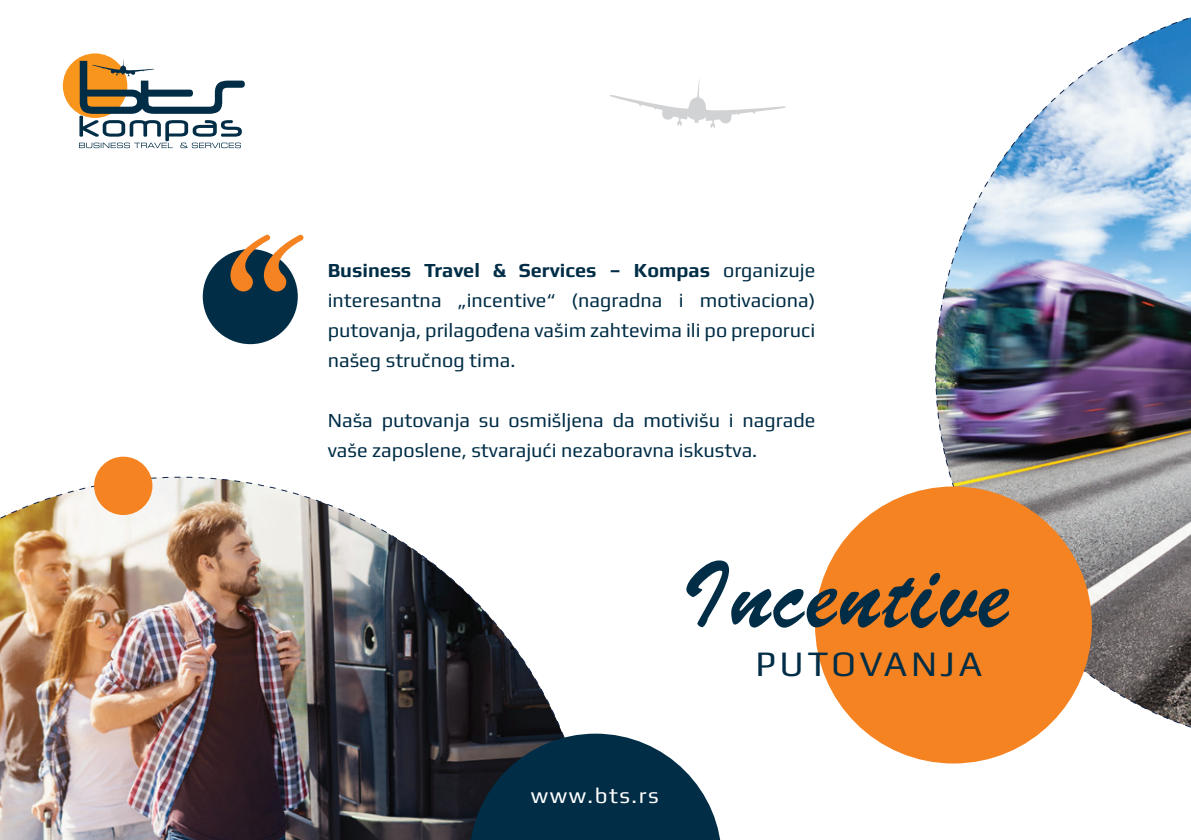
<style>
.page{position:relative;width:1191px;height:840px;background:#fff}
.page>*{position:absolute;margin:0;border:0;box-sizing:border-box;transform-origin:0 0}
.t1{font:84px "Brussels";color:#012d46}
.t2{font:36px "Play";letter-spacing:.1em;color:#012d46}
.t3{font:22px "Play";letter-spacing:.07em;color:#fff}
.t4{font:20px/30px "Play";color:#012d46;text-align:justify}
.s1{font-weight:700}
</style>
<div class="page">
<img style="left:0;top:476px;width:563px;height:363px">
<svg style="left:469px;top:733px;width:251px;height:106px;background:#264659"></svg>
<img style="left:935px;top:17px;width:256px;height:729px">
<svg style="left:610px;top:79px;width:175px;height:49px"></svg>
<div style="left:63px;top:53px;width:64px;height:65px;background:#f7951d;border-radius:50%"></div>
<svg style="left:79px;top:58px;width:166px;height:90px"></svg>
<div style="left:815px;top:486px;width:276px;height:277px;background:#f58321;border-radius:50%"></div>
<div style="left:203px;top:249px;width:95px;height:95px;background:#012d46;border-radius:50%"></div>
<svg style="left:230px;top:234px;width:74px;height:57px"></svg>
<div style="left:94px;top:456px;width:58px;height:58px;background:#f58321;border-radius:50%"></div>
<p class="t4" style="left:328px;top:255px;width:489px"><span class="s1">Business Travel &amp; Services – Kompas</span> organizuje interesantna „incentive“ (nagradna i motivaciona) putovanja, prilagođena vašim zahtevima ili po preporuci našeg stručnog tima.</p>
<p class="t4" style="left:328px;top:405px;width:489px">Naša putovanja su osmišljena da motivišu i nagrade vaše zaposlene, stvarajući nezaboravna iskustva.</p>
<h1 class="t1" style="left:685px;top:530px;width:326px">Incentive</h1>
<h2 class="t2" style="left:755px;top:641px;width:228px">PUTOVANJA</h2>
<p class="t3" style="left:531px;top:781px;width:129px">www.bts.rs</p>
</div>
